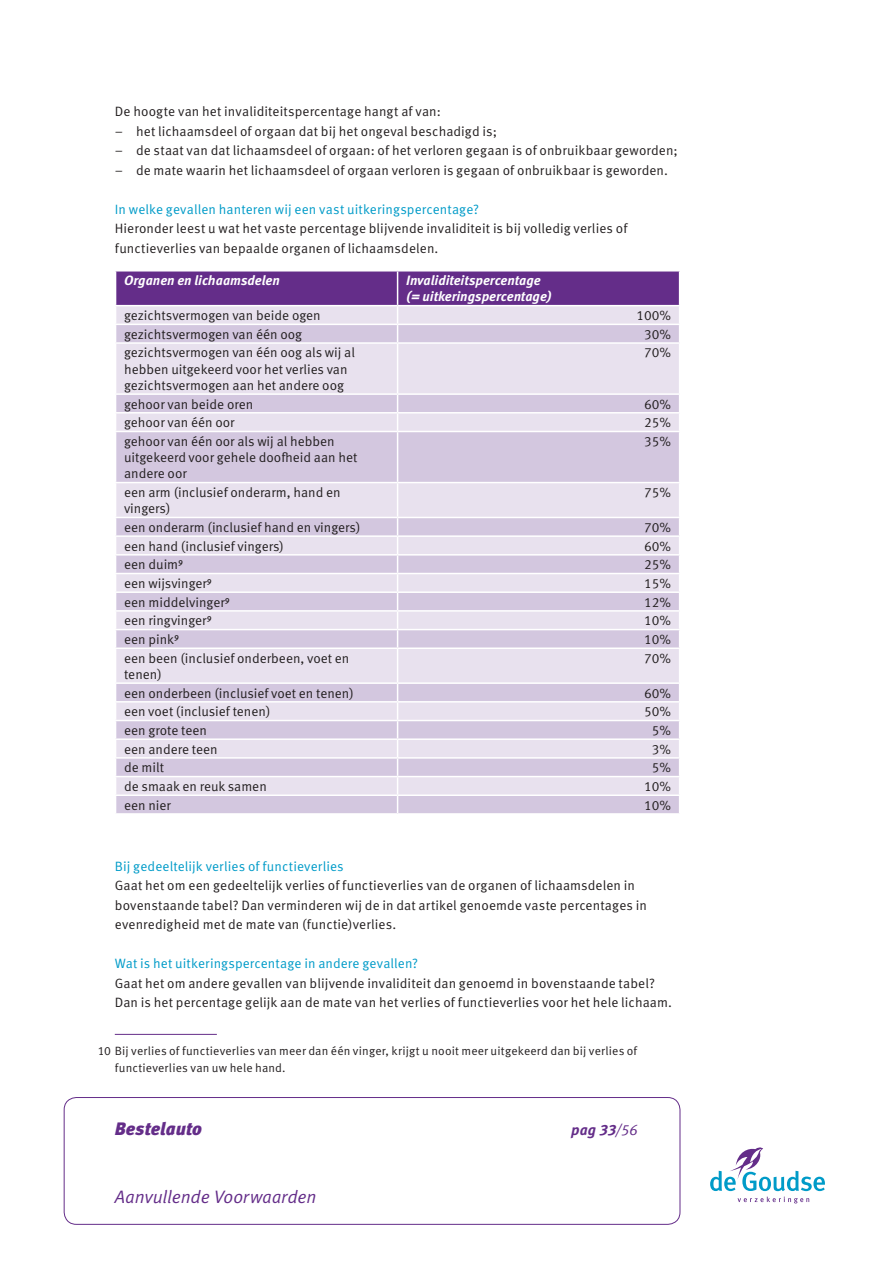
<style>
.page{position:relative;width:893px;height:1263px;background:#fff}
.page>*{position:absolute;margin:0;border:0;box-sizing:border-box;transform-origin:0 0}
.t1{font:18px "Meta OT Norm Ita";letter-spacing:-.01em;color:#642d89}
.t2{font:italic 900 18px "Meta OT";letter-spacing:.005em;color:#642d89}
.t3{font:italic 700 15px "Meta OT";color:#642d89}
.t4{font:13.5px/16.2px "Meta OT Norm";color:#231f20}
.t5{font:13.5px "Meta OT Norm";letter-spacing:.01em;color:#009bc8}
.t6{font:italic 700 13.5px/16.2px "Meta OT";color:#fff}
.t7{font:12px/16.5px "Meta OT Norm";letter-spacing:.015em;color:#231f20}
.s1{font-family:"Meta OT Norm Ita"}
.s2{font-family:"Meta OT Norm Ita";font-weight:400;font-style:normal}
</style>
<div class="page">
<svg style="left:710px;top:1147px;width:115px;height:56px"></svg>
<div style="left:64px;top:1097px;width:616px;height:128px;border:1px solid #642d89;border-radius:12px"></div>
<svg style="left:116px;top:344px;width:563px;height:469px;background:#ded5e7"></svg>
<svg style="left:115px;top:271px;width:565px;height:71px;background:#a688bc"></svg>
<hr style="left:397px;top:344px;width:1px;height:49px;background:#fff">
<hr style="left:115px;top:393px;width:283px;height:2px;background:#fff">
<hr style="left:398px;top:393px;width:282px;height:2px;background:#fff">
<hr style="left:115px;top:412px;width:283px;height:2px;background:#fff">
<hr style="left:398px;top:412px;width:282px;height:2px;background:#fff">
<svg style="left:397px;top:395px;width:1px;height:36px"></svg>
<hr style="left:115px;top:431px;width:283px;height:1px;background:#fff">
<hr style="left:398px;top:431px;width:282px;height:1px;background:#fff">
<hr style="left:397px;top:432px;width:1px;height:50px;background:#fff">
<hr style="left:115px;top:482px;width:283px;height:1px;background:#fff">
<hr style="left:398px;top:482px;width:282px;height:1px;background:#fff">
<hr style="left:397px;top:483px;width:1px;height:34px;background:#fff">
<hr style="left:115px;top:517px;width:283px;height:1px;background:#fff">
<hr style="left:398px;top:517px;width:282px;height:1px;background:#fff">
<hr style="left:115px;top:535px;width:283px;height:2px;background:#fff">
<hr style="left:398px;top:535px;width:282px;height:2px;background:#fff">
<hr style="left:115px;top:554px;width:283px;height:2px;background:#fff">
<hr style="left:398px;top:554px;width:282px;height:2px;background:#fff">
<hr style="left:115px;top:573px;width:283px;height:1px;background:#fff">
<hr style="left:398px;top:573px;width:282px;height:1px;background:#fff">
<hr style="left:115px;top:591px;width:283px;height:2px;background:#fff">
<hr style="left:398px;top:591px;width:282px;height:2px;background:#fff">
<hr style="left:115px;top:610px;width:283px;height:2px;background:#fff">
<hr style="left:398px;top:610px;width:282px;height:2px;background:#fff">
<hr style="left:115px;top:629px;width:283px;height:1px;background:#fff">
<hr style="left:398px;top:629px;width:282px;height:1px;background:#fff">
<svg style="left:397px;top:518px;width:1px;height:129px"></svg>
<hr style="left:115px;top:647px;width:283px;height:2px;background:#fff">
<hr style="left:398px;top:647px;width:282px;height:2px;background:#fff">
<hr style="left:397px;top:649px;width:1px;height:33px;background:#fff">
<hr style="left:115px;top:682px;width:283px;height:2px;background:#fff">
<hr style="left:398px;top:682px;width:282px;height:2px;background:#fff">
<hr style="left:115px;top:701px;width:283px;height:1px;background:#fff">
<hr style="left:398px;top:701px;width:282px;height:1px;background:#fff">
<hr style="left:115px;top:720px;width:283px;height:1px;background:#fff">
<hr style="left:398px;top:720px;width:282px;height:1px;background:#fff">
<hr style="left:115px;top:738px;width:283px;height:2px;background:#fff">
<hr style="left:398px;top:738px;width:282px;height:2px;background:#fff">
<hr style="left:115px;top:757px;width:283px;height:2px;background:#fff">
<hr style="left:398px;top:757px;width:282px;height:2px;background:#fff">
<hr style="left:115px;top:776px;width:283px;height:1px;background:#fff">
<hr style="left:398px;top:776px;width:282px;height:1px;background:#fff">
<hr style="left:115px;top:794px;width:283px;height:2px;background:#fff">
<hr style="left:398px;top:794px;width:282px;height:2px;background:#fff">
<svg style="left:397px;top:684px;width:1px;height:129px"></svg>
<hr style="left:115px;top:1034px;width:102px;height:1px;background:#642d89">
<p class="t4" style="left:115px;top:104px;width:327px">De hoogte van het invaliditeitspercentage hangt af van:</p>
<p class="t4" style="left:115px;top:123px;width:384px"><span class="s1">–</span> het lichaamsdeel of orgaan dat bij het ongeval beschadigd is;</p>
<p class="t4" style="left:115px;top:143px;width:564px"><span class="s1">–</span> de staat van dat lichaamsdeel of orgaan: of het verloren gegaan is of onbruikbaar geworden;</p>
<p class="t4" style="left:115px;top:162px;width:555px"><span class="s1">–</span> de mate waarin het lichaamsdeel of orgaan verloren is gegaan of onbruikbaar is geworden.</p>
<p class="t5" style="left:115px;top:201px;width:366px">In welke gevallen hanteren wij een vast uitkeringspercentage?</p>
<p class="t4" style="left:115px;top:219px;width:514px;line-height:19.5px">Hieronder leest u wat het vaste percentage blijvende invaliditeit is bij volledig verlies of functieverlies van bepaalde organen of lichaamsdelen.<sup>10</sup></p>
<p class="t6" style="left:124px;top:273px;width:157px">Organen en lichaamsdelen</p>
<p class="t6" style="left:406px;top:273px;width:147px">Invaliditeitspercentage (= uitkeringspercentage)</p>
<p class="t4" style="left:124px;top:307px;width:198px">gezichtsvermogen van beide ogen</p>
<p class="t4" style="left:636px;top:307px;width:36px">100%</p>
<p class="t4" style="left:124px;top:326px;width:180px">gezichtsvermogen van één oog</p>
<p class="t4" style="left:644px;top:326px;width:28px">30%</p>
<p class="t4" style="left:124px;top:345px;width:232px">gezichtsvermogen van één oog als wij al hebben uitgekeerd voor het verlies van gezichtsvermogen aan het andere oog</p>
<p class="t4" style="left:644px;top:345px;width:28px">70%</p>
<p class="t4" style="left:124px;top:396px;width:131px">gehoor van beide oren</p>
<p class="t4" style="left:644px;top:396px;width:28px">60%</p>
<p class="t4" style="left:124px;top:415px;width:112px">gehoor van één oor</p>
<p class="t4" style="left:644px;top:415px;width:28px">25%</p>
<p class="t4" style="left:124px;top:433px;width:235px">gehoor van één oor als wij al hebben uitgekeerd voor gehele doofheid aan het andere oor</p>
<p class="t4" style="left:644px;top:433px;width:28px">35%</p>
<p class="t4" style="left:124px;top:484px;width:218px">een arm (inclusief onderarm, hand en vingers)</p>
<p class="t4" style="left:644px;top:484px;width:28px">75%</p>
<p class="t4" style="left:124px;top:519px;width:238px">een onderarm (inclusief hand en vingers)</p>
<p class="t4" style="left:644px;top:519px;width:28px">70%</p>
<p class="t4" style="left:124px;top:538px;width:161px">een hand (inclusief vingers)</p>
<p class="t4" style="left:644px;top:538px;width:28px">60%</p>
<p class="t4" style="left:124px;top:557px;width:61px">een duim9</p>
<p class="t4" style="left:644px;top:557px;width:28px">25%</p>
<p class="t4" style="left:124px;top:575px;width:89px">een wijsvinger9</p>
<p class="t4" style="left:644px;top:575px;width:28px">15%</p>
<p class="t4" style="left:124px;top:594px;width:107px">een middelvinger9</p>
<p class="t4" style="left:644px;top:594px;width:28px">12%</p>
<p class="t4" style="left:124px;top:613px;width:89px">een ringvinger9</p>
<p class="t4" style="left:644px;top:613px;width:28px">10%</p>
<p class="t4" style="left:124px;top:631px;width:56px">een pink9</p>
<p class="t4" style="left:644px;top:631px;width:28px">10%</p>
<p class="t4" style="left:124px;top:650px;width:227px">een been (inclusief onderbeen, voet en tenen)</p>
<p class="t4" style="left:644px;top:650px;width:28px">70%</p>
<p class="t4" style="left:124px;top:685px;width:231px">een onderbeen (inclusief voet en tenen)</p>
<p class="t4" style="left:644px;top:685px;width:28px">60%</p>
<p class="t4" style="left:124px;top:704px;width:148px">een voet (inclusief tenen)</p>
<p class="t4" style="left:644px;top:704px;width:28px">50%</p>
<p class="t4" style="left:124px;top:722px;width:84px">een grote teen</p>
<p class="t4" style="left:652px;top:722px;width:21px">5%</p>
<p class="t4" style="left:124px;top:741px;width:95px">een andere teen</p>
<p class="t4" style="left:652px;top:741px;width:21px">3%</p>
<p class="t4" style="left:124px;top:760px;width:42px">de milt</p>
<p class="t4" style="left:652px;top:760px;width:21px">5%</p>
<p class="t4" style="left:124px;top:778px;width:144px">de smaak en reuk samen</p>
<p class="t4" style="left:644px;top:778px;width:28px">10%</p>
<p class="t4" style="left:124px;top:797px;width:48px">een nier</p>
<p class="t4" style="left:644px;top:797px;width:28px">10%</p>
<p class="t5" style="left:115px;top:858px;width:230px">Bij gedeeltelijk verlies of functieverlies</p>
<p class="t4" style="left:115px;top:876px;width:534px;line-height:19.5px">Gaat het om een gedeeltelijk verlies of functieverlies van de organen of lichaamsdelen in bovenstaande tabel? Dan verminderen wij de in dat artikel genoemde vaste percentages in evenredigheid met de mate van (functie)verlies.</p>
<p class="t5" style="left:115px;top:955px;width:305px">Wat is het uitkeringspercentage in andere gevallen?</p>
<p class="t4" style="left:115px;top:973px;width:559px;line-height:19.5px">Gaat het om andere gevallen van blijvende invaliditeit dan genoemd in bovenstaande tabel?<br>Dan is het percentage gelijk aan de mate van het verlies of functieverlies voor het hele lichaam.</p>
<p class="t7" style="left:115px;top:1043px;width:524px;text-indent:-17px">10 Bij verlies of functieverlies van meer dan één vinger, krijgt u nooit meer uitgekeerd dan bij verlies of functieverlies van uw hele hand.</p>
<h1 class="t2" style="left:115px;top:1118px;width:89px">Bestelauto</h1>
<p class="t3" style="left:571px;top:1121px;width:68px">pag 33<span class="s2">/56</span></p>
<h1 class="t1" style="left:115px;top:1186px;width:203px">Aanvullende Voorwaarden</h1>
</div>
